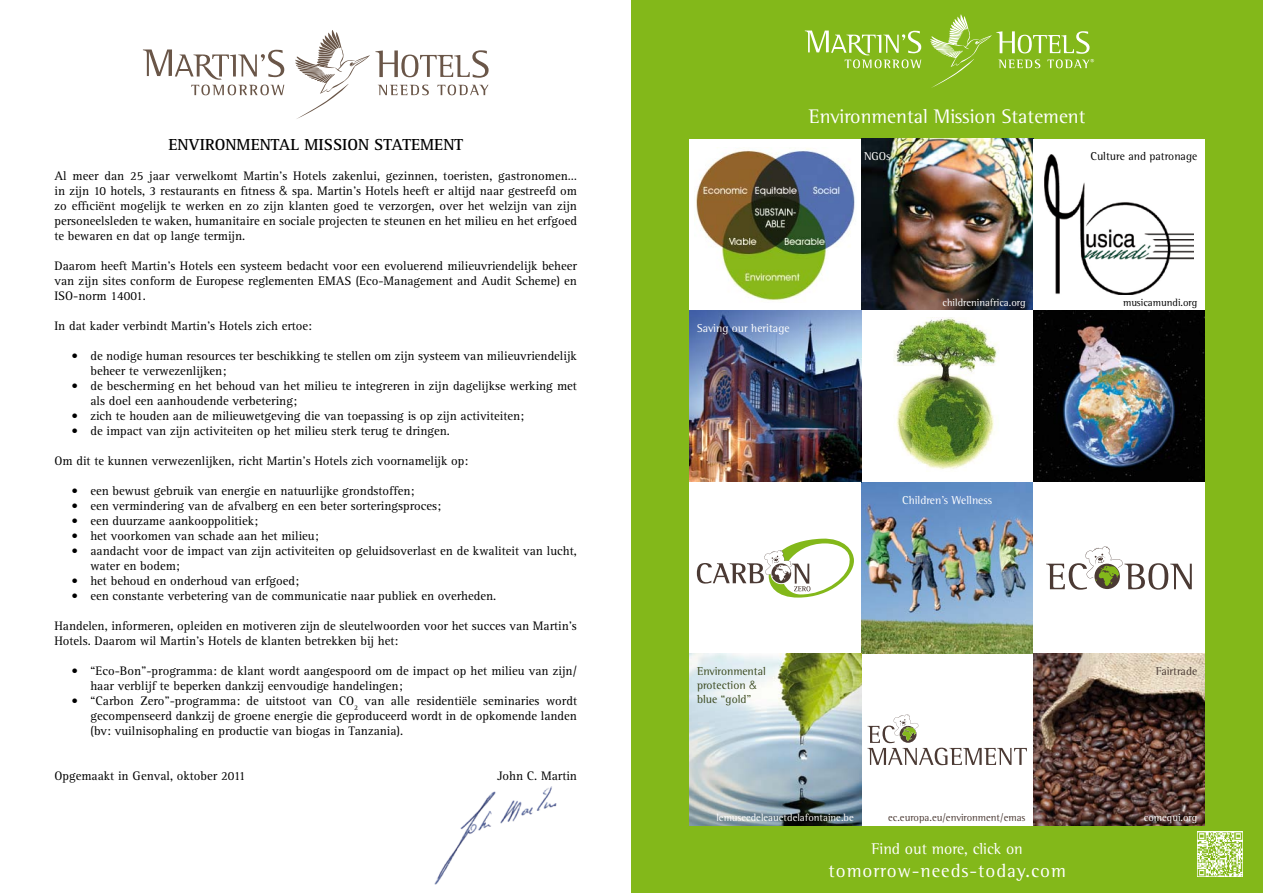
<style>
.page{position:relative;width:1263px;height:893px;background:#fff}
.page>*{position:absolute;margin:0;border:0;box-sizing:border-box;transform-origin:0 0}
.t1{font:20.1px "Rotis Semi Serif";color:#fff}
.t2{font:19.05px "Rotis Semi Serif";letter-spacing:.05em;color:#fff}
.t3{font:700 16.5px "Rotis Serif";color:#000}
.t4{font:15.9px "Rotis Semi Serif";color:#fff}
.t5{font:12.75px/15px "Rotis Serif";color:#000}
.t6{font:11.7px "Rotis Semi Serif";color:#fff}
.t7{font:11.7px/14px "Rotis Semi Serif";color:#38471b}
.t8{font:11.7px "Rotis Semi Serif";color:#000}
.t9{font:11.7px "Rotis Semi Serif";color:#4b3a34}
.t10{font:10.65px "Rotis Semi Serif";color:#fff}
.t11{font:10.65px "Rotis Semi Serif";color:#4b3a34}
.t12{font:10.65px "Rotis Semi Serif";color:#000}
.t13{font:700 7.35px "Rotis Semi Serif";color:#fff}
.s1{font-family:"Helvetica";font-weight:300}
</style>
<div class="page">
<div style="left:631px;top:0;width:632px;height:893px;background:#83b81a"></div>
<svg style="left:295px;top:30px;width:194px;height:89px"></svg>
<svg style="left:143px;top:49px;width:141px;height:46px"></svg>
<img style="left:434px;top:786px;width:123px;height:99px">
<svg style="left:930px;top:14px;width:159px;height:74px"></svg>
<svg style="left:805px;top:31px;width:116px;height:37px"></svg>
<img style="left:861px;top:139px;width:172px;height:171px">
<div style="left:861px;top:310px;width:172px;height:172px;background:#fff"></div>
<img style="left:861px;top:318px;width:138px;height:157px">
<img style="left:861px;top:482px;width:172px;height:172px">
<div style="left:861px;top:654px;width:172px;height:172px;background:#fff"></div>
<svg style="left:867px;top:714px;width:160px;height:51px"></svg>
<div style="left:689px;top:139px;width:172px;height:171px;background:#fff"></div>
<img style="left:694px;top:148px;width:161px;height:153px">
<img style="left:689px;top:310px;width:172px;height:172px">
<div style="left:689px;top:482px;width:172px;height:172px;background:#fff"></div>
<svg style="left:697px;top:539px;width:157px;height:59px"></svg>
<img style="left:689px;top:654px;width:172px;height:172px">
<div style="left:1033px;top:139px;width:172px;height:171px;background:#fff"></div>
<img style="left:1045px;top:155px;width:148px;height:139px">
<img style="left:1033px;top:310px;width:172px;height:172px">
<div style="left:1033px;top:482px;width:172px;height:172px;background:#fff"></div>
<svg style="left:1046px;top:546px;width:146px;height:44px"></svg>
<img style="left:1033px;top:654px;width:172px;height:172px">
<img style="left:1197px;top:832px;width:45px;height:45px">
<p class="t3" style="left:168px;top:135px;width:296px">ENVIRONMENTAL MISSION STATEMENT</p>
<p class="t5" style="left:54px;top:169px;width:524px;text-align:justify">Al meer dan 25 jaar verwelkomt Martin’s Hotels zakenlui, gezinnen, toeristen, gastronomen… in zijn 10 hotels, 3 restaurants en fitness <span class="s1">&amp;</span> spa. Martin’s Hotels heeft er altijd naar gestreefd om zo efficiënt mogelijk te werken en zo zijn klanten goed te verzorgen, over het welzijn van zijn personeelsleden te waken, humanitaire en sociale projecten te steunen en het milieu en het erfgoed te bewaren en dat op lange termijn.</p>
<p class="t5" style="left:54px;top:259px;width:524px;text-align:justify">Daarom heeft Martin’s Hotels een systeem bedacht voor een evoluerend milieuvriendelijk beheer van zijn sites conform de Europese reglementen EMAS (Eco-Management and Audit Scheme) en ISO-norm 14001.</p>
<p class="t5" style="left:54px;top:319px;width:259px">In dat kader verbindt Martin’s Hotels zich ertoe:</p>
<p class="t5" style="left:90px;top:349px;width:488px;text-indent:-19px">• de nodige human resources ter beschikking te stellen om zijn systeem van milieuvriendelijk beheer te verwezenlijken;</p>
<p class="t5" style="left:90px;top:379px;width:488px;text-indent:-19px">• de bescherming en het behoud van het milieu te integreren in zijn dagelijkse werking met als doel een aanhoudende verbetering;</p>
<p class="t5" style="left:71px;top:409px;width:454px">• zich te houden aan de milieuwetgeving die van toepassing is op zijn activiteiten;</p>
<p class="t5" style="left:71px;top:424px;width:380px">• de impact van zijn activiteiten op het milieu sterk terug te dringen.</p>
<p class="t5" style="left:54px;top:454px;width:415px">Om dit te kunnen verwezenlijken, richt Martin’s Hotels zich voornamelijk op:</p>
<p class="t5" style="left:71px;top:484px;width:344px">• een bewust gebruik van energie en natuurlijke grondstoffen;</p>
<p class="t5" style="left:71px;top:499px;width:371px">• een vermindering van de afvalberg en een beter sorteringsproces;</p>
<p class="t5" style="left:71px;top:514px;width:188px">• een duurzame aankooppolitiek;</p>
<p class="t5" style="left:71px;top:529px;width:249px">• het voorkomen van schade aan het milieu;</p>
<p class="t5" style="left:90px;top:544px;width:488px;text-indent:-19px">• aandacht voor de impact van zijn activiteiten op geluidsoverlast en de kwaliteit van lucht, water en bodem;</p>
<p class="t5" style="left:71px;top:574px;width:229px">• het behoud en onderhoud van erfgoed;</p>
<p class="t5" style="left:71px;top:589px;width:426px">• een constante verbetering van de communicatie naar publiek en overheden.</p>
<p class="t5" style="left:54px;top:619px;width:524px">Handelen, informeren, opleiden en motiveren zijn de sleutelwoorden voor het succes van Martin’s<br>Hotels. Daarom wil Martin’s Hotels de klanten betrekken bij het:</p>
<p class="t5" style="left:90px;top:664px;width:488px;text-indent:-19px">• “Eco-Bon”-programma: de klant wordt aangespoord om de impact op het milieu van zijn/ haar verblijf te beperken dankzij eenvoudige handelingen;</p>
<p class="t5" style="left:90px;top:694px;width:488px;text-align:justify;text-indent:-19px">• “Carbon Zero”-programma: de uitstoot van CO<sub>2</sub> van alle residentiële seminaries wordt gecompenseerd dankzij de groene energie die geproduceerd wordt in de opkomende landen (bv: vuilnisophaling en productie van biogas in Tanzania).</p>
<p class="t5" style="left:54px;top:769px;width:192px">Opgemaakt in Genval, oktober 2011</p>
<p class="t5" style="left:497px;top:769px;width:81px">John C. Martin</p>
<p class="t13" style="left:1090px;top:57px;width:5px">®</p>
<h1 class="t1" style="left:809px;top:105px;width:278px">Environmental Mission Statement</h1>
<p class="t6" style="left:697px;top:321px;width:94px">Saving our heritage</p>
<p class="t7" style="left:697px;top:664px;width:70px">Environmental protection <span class="s1">&amp; </span>blue “gold”</p>
<p class="t6" style="left:864px;top:149px;width:28px">NGOs</p>
<p class="t8" style="left:1090px;top:149px;width:108px">Culture and patronage</p>
<p class="t10" style="left:943px;top:296px;width:84px">childreninafrica.org</p>
<p class="t12" style="left:1123px;top:296px;width:76px">musicamundi.org</p>
<p class="t6" style="left:902px;top:493px;width:91px">Children’s Wellness</p>
<p class="t9" style="left:1156px;top:665px;width:43px">Fairtrade</p>
<p class="t10" style="left:716px;top:811px;width:139px">lemuseedeleauetdelafontaine.be</p>
<p class="t11" style="left:888px;top:811px;width:139px">ec.europa.eu/environment/emas</p>
<p class="t10" style="left:1144px;top:811px;width:55px">comequi.org</p>
<p class="t4" style="left:871px;top:839px;width:153px">Find out more, click on</p>
<h2 class="t2" style="left:828px;top:859px;width:239px">tomorrow-needs-today.com</h2>
</div>
